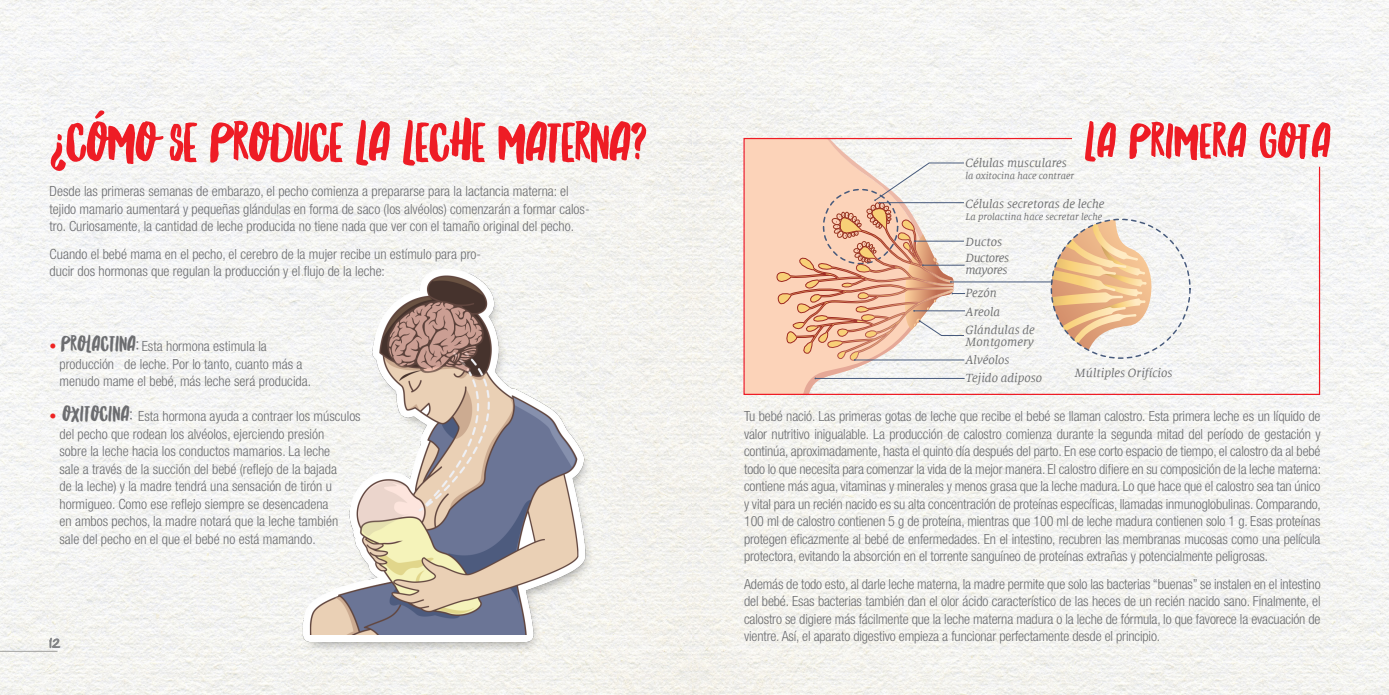
<style>
.page{position:relative;width:1389px;height:695px;background:#fff}
.page>*{position:absolute;margin:0;border:0;box-sizing:border-box;transform-origin:0 0}
.titulos{font:57.4px "Northern Soul Caps";letter-spacing:-.03em;color:#ee1c25}
.titulos-2{font:50.93px "Northern Soul Caps";letter-spacing:-.01em;color:#ee1c25}
.txt{font:300 condensed 14px/17.5px "Helvetica Neue LT Pro";color:#6c6d70}
.t1{font:italic 13.12px/18px "Milo Serif Offc";color:#6d6e70}
.t2{font:italic 13.12px/15.8px "Milo Serif Offc";letter-spacing:-.035em;color:#6d6e70}
.t3{font:italic 10.5px "Milo Serif Offc";color:#6d6e70}
.t4{font:10.5px "Hand Of Sean";color:#808285}
.s1{color:#ee2323}
.s2{font-family:"Northern Soul Caps";font-weight:400;font-stretch:normal;font-size:22.75px}
</style>
<div class="page">
<img style="left:0;top:0;width:692px;height:694px">
<hr style="left:0;top:651px;width:58px;height:1px;background:#9e9e9c">
<img style="left:692px;top:0;width:697px;height:694px">
<img style="left:266px;top:246px;width:415px;height:414px">
<svg style="left:743px;top:137px;width:578px;height:258px"></svg>
<p class="titulos" style="left:50px;top:109px;width:599px">¿CÓMO SE PRODUCE LA LECHE MATERNA?</p>
<p class="titulos-2" style="left:1084px;top:111px;width:249px">LA PRIMERA GOTA</p>
<p class="t1" style="left:965px;top:154px;width:103px">Células musculares</p>
<p class="t1" style="left:965px;top:195px;width:141px">Células secretoras de leche</p>
<p class="t2" style="left:965px;top:234px;width:45px">Ductos<br>Ductores</p>
<p class="t2" style="left:965px;top:258px;width:43px;line-height:23.6px">mayores<br>Pezón</p>
<p class="t1" style="left:965px;top:302px;width:71px;line-height:18.7px">Areola<br>Glándulas de</p>
<p class="t1" style="left:965px;top:333px;width:78px">Montgomery<br>Alvéolos<br>Tejido adiposo</p>
<p class="t3" style="left:965px;top:170px;width:110px">la oxitocina hace contraer</p>
<p class="t3" style="left:965px;top:211px;width:139px">La prolactina hace secretar leche</p>
<p class="txt" style="left:50px;top:182px;width:542px">Desde las primeras semanas de embarazo, el pecho comienza a prepararse para la lactancia materna: el tejido mamario aumentará y pequeñas glándulas en forma de saco (los alvéolos) comenzarán a formar calos&shy;tro. Curiosamente, la cantidad de leche producida no tiene nada que ver con el tamaño original del pecho.</p>
<p class="txt" style="left:50px;top:245px;width:433px">Cuando el bebé mama en el pecho, el cerebro de la mujer recibe un estímulo para pro&shy;ducir dos hormonas que regulan la producción y el flujo de la leche:</p>
<p class="txt" style="left:50px;top:337px;width:219px"><span class="s1">•</span> <span class="s2">PROLACTINA:</span> Esta hormona estimula la</p>
<p class="txt" style="left:60px;top:355px;width:244px">producción de leche. Por lo tanto, cuanto más a</p>
<p class="txt" style="left:60px;top:372px;width:253px">menudo mame el bebé, más leche será producida.</p>
<p class="txt" style="left:60px;top:407px;width:303px;text-indent:-10px"><span class="s1">•</span> <span class="s2">OXITOCINA:</span> Esta hormona ayuda a contraer los músculos del pecho que rodean los alvéolos, ejerciendo presión<br>sobre la leche hacia los conductos mamarios. La leche<br>sale a través de la succión del bebé (reflejo de la bajada<br>de la leche) y la madre tendrá una sensación de tirón u hormigueo. Como ese reflejo siempre se desencadena<br>en ambos pechos, la madre notará que la leche también sale del pecho en el que el bebé no está mamando.</p>
<p class="t1" style="left:1075px;top:364px;width:99px">Múltiples Orifícios</p>
<p class="txt" style="left:744px;top:407px;width:579px;text-align:justify">Tu bebé nació. Las primeras gotas de leche que recibe el bebé se llaman calostro. Esta primera leche es un líquido de valor nutritivo inigualable. La producción de calostro comienza durante la segunda mitad del período de gestación y continúa, aproximadamente, hasta el quinto día después del parto. En ese corto espacio de tiempo, el calostro da al bebé todo lo que necesita para comenzar la vida de la mejor manera. El calostro difiere en su composición de la leche materna: contiene más agua, vitaminas y minerales y menos grasa que la leche madura. Lo que hace que el calostro sea tan único y vital para un recién nacido es su alta concentración de proteínas específicas, llamadas inmunoglobulinas. Comparando, 100 ml de calostro contienen 5 g de proteína, mientras que 100 ml de leche madura contienen solo 1 g. Esas proteínas protegen eficazmente al bebé de enfermedades. En el intestino, recubren las membranas mucosas como una película protectora, evitando la absorción en el torrente sanguíneo de proteínas extrañas y potencialmente peligrosas.</p>
<p class="txt" style="left:744px;top:575px;width:578px;text-align:justify">Además de todo esto, al darle leche materna, la madre permite que solo las bacterias “buenas” se instalen en el intestino del bebé. Esas bacterias también dan el olor ácido característico de las heces de un recién nacido sano. Finalmente, el calostro se digiere más fácilmente que la leche materna madura o la leche de fórmula, lo que favorece la evacuación de vientre. Así, el aparato digestivo empieza a funcionar perfectamente desde el principio.</p>
<p class="t4" style="left:50px;top:634px;width:12px">12</p>
</div>
